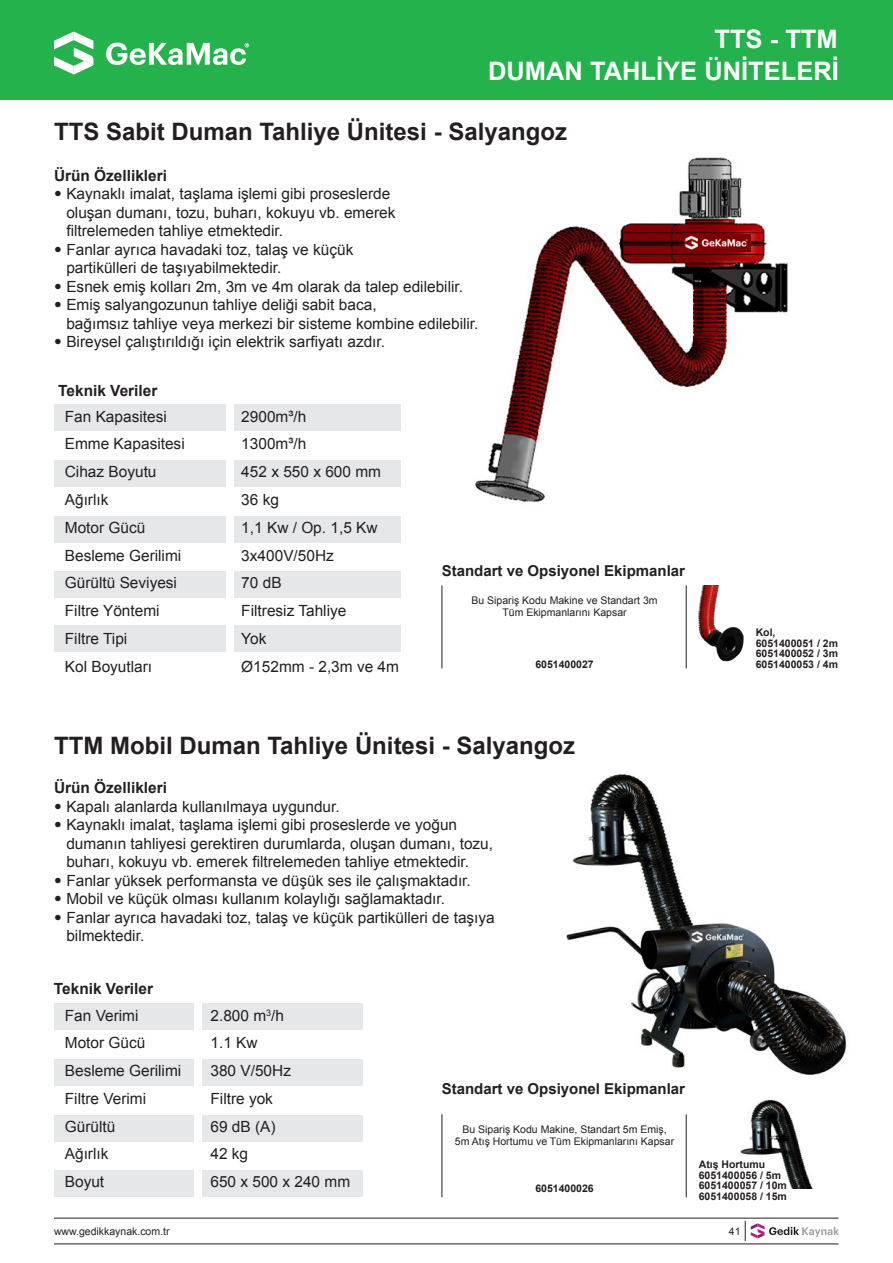
<style>
.page{position:relative;width:893px;height:1263px;background:#fff}
.page>*{position:absolute;margin:0;border:0;box-sizing:border-box;transform-origin:0 0}
.t1{font:700 25.5px "Arial";color:#fff}
.t2{font:700 24px "Arial";color:#231f20}
.t3{font:15.45px/18.5px "Arial";color:#231f20}
.t4{font:700 15.45px "Arial";color:#231f20}
.t5{font:700 15px "Arial";color:#231f20}
.t6{font:10.5px/12px "Arial";color:#231f20;text-align:center}
.t7{font:700 10.5px "Arial";color:#231f20}
.s1{font-family:"Helvetica Neue LT Std";font-stretch:condensed}
</style>
<div class="page">
<svg style="left:745px;top:1221px;width:94px;height:20px"></svg>
<hr style="left:54px;top:1218px;width:784px;height:1px;background:#231f20">
<hr style="left:54px;top:1244px;width:784px;height:1px;background:#231f20">
<img style="left:740px;top:1099px;width:73px;height:89px">
<div style="left:0;top:0;width:893px;height:100px;background:#23b24b"></div>
<img style="left:566px;top:774px;width:281px;height:301px">
<div style="left:54px;top:1003px;width:139px;height:27px;background:#e6e7e9"></div>
<div style="left:202px;top:1003px;width:160px;height:27px;background:#e6e7e9"></div>
<div style="left:54px;top:1059px;width:139px;height:27px;background:#e6e7e9"></div>
<div style="left:202px;top:1059px;width:160px;height:27px;background:#e6e7e9"></div>
<div style="left:54px;top:1115px;width:139px;height:26px;background:#e6e7e9"></div>
<div style="left:202px;top:1115px;width:160px;height:26px;background:#e6e7e9"></div>
<div style="left:54px;top:1170px;width:139px;height:27px;background:#e6e7e9"></div>
<div style="left:202px;top:1170px;width:160px;height:27px;background:#e6e7e9"></div>
<div style="left:54px;top:404px;width:172px;height:27px;background:#e6e7e9"></div>
<div style="left:235px;top:404px;width:166px;height:27px;background:#e6e7e9"></div>
<div style="left:54px;top:460px;width:172px;height:27px;background:#e6e7e9"></div>
<div style="left:235px;top:460px;width:166px;height:27px;background:#e6e7e9"></div>
<div style="left:54px;top:516px;width:172px;height:27px;background:#e6e7e9"></div>
<div style="left:235px;top:516px;width:166px;height:27px;background:#e6e7e9"></div>
<div style="left:54px;top:571px;width:172px;height:27px;background:#e6e7e9"></div>
<div style="left:54px;top:625px;width:172px;height:27px;background:#e6e7e9"></div>
<div style="left:235px;top:571px;width:166px;height:27px;background:#e6e7e9"></div>
<div style="left:235px;top:625px;width:166px;height:27px;background:#e6e7e9"></div>
<img style="left:698px;top:585px;width:46px;height:77px">
<hr style="left:686px;top:585px;width:1px;height:83px;background:#231f20">
<hr style="left:442px;top:585px;width:1px;height:83px;background:#231f20">
<hr style="left:442px;top:1114px;width:1px;height:83px;background:#231f20">
<hr style="left:686px;top:1114px;width:1px;height:83px;background:#231f20">
<img style="left:475px;top:157px;width:313px;height:345px">
<svg style="left:54px;top:32px;width:39px;height:43px"></svg>
<svg style="left:106px;top:43px;width:143px;height:22px"></svg>
<p class="t1" style="left:714px;top:22px;width:125px">TTS - TTM</p>
<p class="t1" style="left:488px;top:55px;width:352px">DUMAN TAHLİYE ÜNİTELERİ</p>
<p class="t2" style="left:54px;top:115px;width:514px">TTS Sabit Duman Tahliye Ünitesi - Salyangoz</p>
<p class="t4" style="left:54px;top:165px;width:115px">Ürün Özellikleri</p>
<p class="t3" style="left:66px;top:185px;width:331px;text-indent:-12px"><span class="s1">•</span> Kaynaklı imalat, taşlama işlemi gibi proseslerde oluşan dumanı, tozu, buharı, kokuyu vb. emerek filtrelemeden tahliye etmektedir.</p>
<p class="t3" style="left:66px;top:240px;width:289px;text-indent:-12px"><span class="s1">•</span> Fanlar ayrıca havadaki toz, talaş ve küçük partikülleri de taşıyabilmektedir.</p>
<p class="t3" style="left:54px;top:277px;width:411px"><span class="s1">•</span> Esnek emiş kolları 2m, 3m ve 4m olarak da talep edilebilir.</p>
<p class="t3" style="left:66px;top:296px;width:414px;text-indent:-12px"><span class="s1">•</span> Emiş salyangozunun tahliye deliği sabit baca,<br>bağımsız tahliye veya merkezi bir sisteme kombine edilebilir.</p>
<p class="t3" style="left:54px;top:333px;width:333px"><span class="s1">•</span> Bireysel çalıştırıldığı için elektrik sarfiyatı azdır.</p>
<p class="t4" style="left:58px;top:380px;width:101px">Teknik Veriler</p>
<p class="t3" style="left:65px;top:407px;width:103px">Fan Kapasitesi</p>
<p class="t3" style="left:65px;top:435px;width:121px">Emme Kapasitesi</p>
<p class="t3" style="left:65px;top:463px;width:93px">Cihaz Boyutu</p>
<p class="t3" style="left:65px;top:490px;width:45px">Ağırlık</p>
<p class="t3" style="left:65px;top:518px;width:82px">Motor Gücü</p>
<p class="t3" style="left:65px;top:546px;width:118px">Besleme Gerilimi</p>
<p class="t3" style="left:65px;top:574px;width:114px">Gürültü Seviyesi</p>
<p class="t3" style="left:65px;top:601px;width:96px">Filtre Yöntemi</p>
<p class="t3" style="left:65px;top:629px;width:64px">Filtre Tipi</p>
<p class="t3" style="left:65px;top:657px;width:89px">Kol Boyutları</p>
<p class="t3" style="left:241px;top:407px;width:67px">2900m³/h</p>
<p class="t3" style="left:241px;top:435px;width:67px">1300m³/h</p>
<p class="t3" style="left:241px;top:463px;width:141px">452 x 550 x 600 mm</p>
<p class="t3" style="left:241px;top:490px;width:39px">36 kg</p>
<p class="t3" style="left:241px;top:518px;width:138px">1,1 Kw / Op. 1,5 Kw</p>
<p class="t3" style="left:241px;top:546px;width:94px">3x400V/50Hz</p>
<p class="t3" style="left:241px;top:574px;width:42px">70 dB</p>
<p class="t3" style="left:241px;top:601px;width:107px">Filtresiz Tahliye</p>
<p class="t3" style="left:241px;top:629px;width:27px">Yok</p>
<p class="t3" style="left:241px;top:657px;width:159px">Ø152mm - 2,3m ve 4m</p>
<p class="t5" style="left:442px;top:561px;width:245px">Standart ve Opsiyonel Ekipmanlar</p>
<p class="t6" style="left:471px;top:594px;width:188px">Bu Sipariş Kodu Makine ve Standart 3m</p>
<p class="t6" style="left:502px;top:606px;width:126px">Tüm Ekipmanlarını Kapsar</p>
<p class="t7" style="left:535px;top:657px;width:60px">6051400027</p>
<p class="t7" style="left:756px;top:626px;width:21px">Kol,</p>
<p class="t7" style="left:756px;top:636px;width:84px">6051400051 / 2m</p>
<p class="t7" style="left:756px;top:647px;width:84px">6051400052 / 3m</p>
<p class="t7" style="left:756px;top:657px;width:84px">6051400053 / 4m</p>
<p class="t2" style="left:54px;top:730px;width:522px">TTM Mobil Duman Tahliye Ünitesi - Salyangoz</p>
<p class="t4" style="left:54px;top:778px;width:115px">Ürün Özellikleri</p>
<p class="t3" style="left:54px;top:797px;width:287px"><span class="s1">•</span> Kapalı alanlarda kullanılmaya uygundur.</p>
<p class="t3" style="left:66px;top:816px;width:428px;text-indent:-12px"><span class="s1">•</span> Kaynaklı imalat, taşlama işlemi gibi proseslerde ve yoğun dumanın tahliyesi gerektiren durumlarda, oluşan dumanı, tozu, buharı, kokuyu vb. emerek filtrelemeden tahliye etmektedir.</p>
<p class="t3" style="left:54px;top:871px;width:418px"><span class="s1">•</span> Fanlar yüksek performansta ve düşük ses ile çalışmaktadır.</p>
<p class="t3" style="left:54px;top:890px;width:393px"><span class="s1">•</span> Mobil ve küçük olması kullanım kolaylığı sağlamaktadır.</p>
<p class="t3" style="left:66px;top:908px;width:430px;text-indent:-12px"><span class="s1">•</span> Fanlar ayrıca havadaki toz, talaş ve küçük partikülleri de taşıya bilmektedir.</p>
<p class="t4" style="left:54px;top:979px;width:101px">Teknik Veriler</p>
<p class="t3" style="left:65px;top:1006px;width:75px">Fan Verimi</p>
<p class="t3" style="left:65px;top:1034px;width:82px">Motor Gücü</p>
<p class="t3" style="left:65px;top:1062px;width:118px">Besleme Gerilimi</p>
<p class="t3" style="left:65px;top:1089px;width:83px">Filtre Verimi</p>
<p class="t3" style="left:65px;top:1117px;width:52px">Gürültü</p>
<p class="t3" style="left:65px;top:1145px;width:45px">Ağırlık</p>
<p class="t3" style="left:65px;top:1173px;width:41px">Boyut</p>
<p class="t3" style="left:210px;top:1006px;width:75px">2.800 m<sup>3</sup>/h</p>
<p class="t3" style="left:210px;top:1034px;width:49px">1.1 Kw</p>
<p class="t3" style="left:210px;top:1062px;width:82px">380 V/50Hz</p>
<p class="t3" style="left:210px;top:1089px;width:64px">Filtre yok</p>
<p class="t3" style="left:210px;top:1117px;width:67px">69 dB (A)</p>
<p class="t3" style="left:210px;top:1145px;width:39px">42 kg</p>
<p class="t3" style="left:210px;top:1173px;width:141px">650 x 500 x 240 mm</p>
<p class="t5" style="left:442px;top:1079px;width:245px">Standart ve Opsiyonel Ekipmanlar</p>
<p class="t6" style="left:455px;top:1123px;width:221px">Bu Sipariş Kodu Makine, Standart 5m Emiş,<br>5m Atış Hortumu ve Tüm Ekipmanlarını Kapsar</p>
<p class="t7" style="left:535px;top:1181px;width:60px">6051400026</p>
<p class="t7" style="left:699px;top:1157px;width:68px">Atış Hortumu</p>
<p class="t7" style="left:699px;top:1168px;width:84px">6051400056 / 5m</p>
<p class="t7" style="left:699px;top:1178px;width:90px">6051400057 / 10m</p>
<p class="t7" style="left:699px;top:1189px;width:90px">6051400058 / 15m</p>
<p class="t6" style="left:54px;top:1225px;width:117px">www.gedikkaynak.com.tr</p>
<p class="t6" style="left:729px;top:1225px;width:13px">41</p>
</div>
